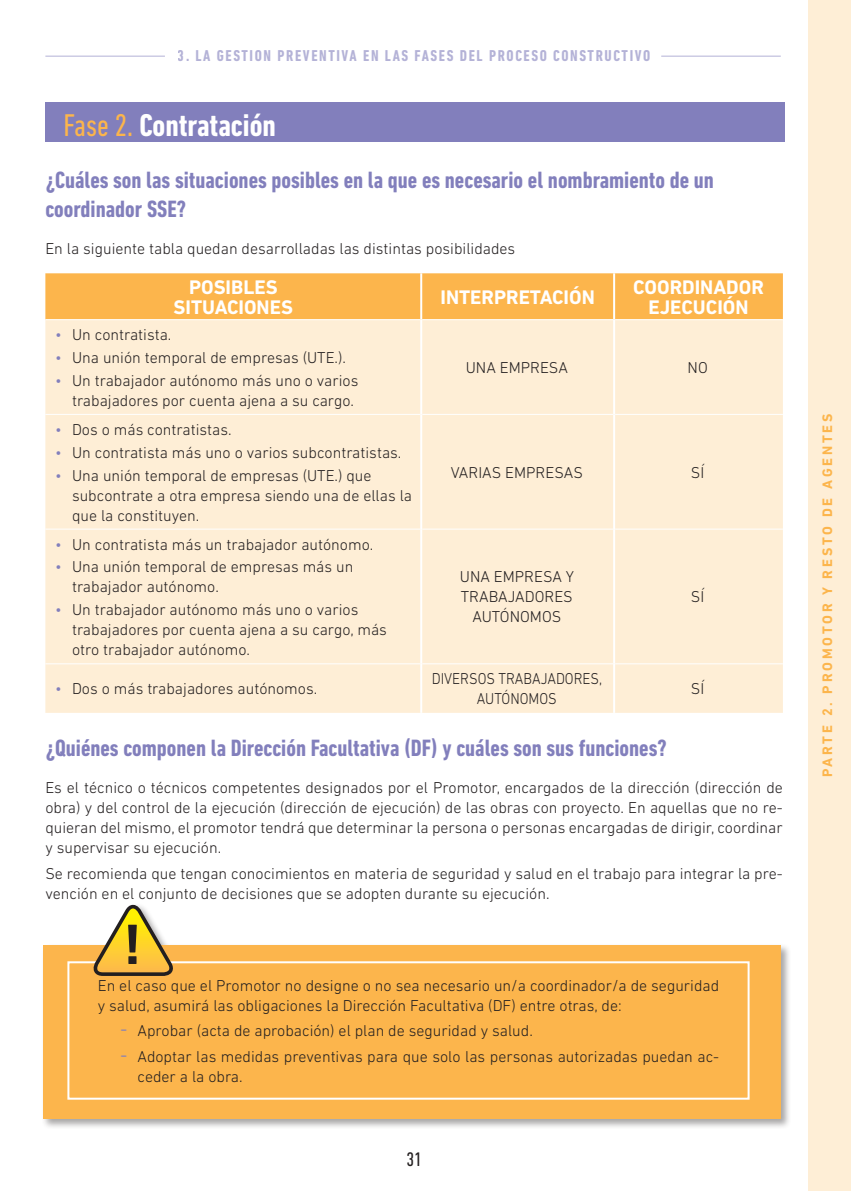
<style>
.page{position:relative;width:851px;height:1191px;background:#fff}
.page>*{position:absolute;margin:0;border:0;box-sizing:border-box;transform-origin:0 0}
.t1{font:700 57.8px "DIN Next LT Pro";color:#231f20}
.t2{font:700 condensed 32px "DIN Next LT Pro";color:#fff}
.t3{font:700 condensed 24px/28.8px "DIN Next LT Pro";color:#827fbc}
.t4{font:700 20px/20px "DIN Next LT Pro";color:#fff;text-align:center}
.t5{font:condensed 20px "DIN Next LT Pro";color:#231f20}
.t6{font:300 16px/20px "DIN Next LT Pro";color:#231f20}
.t7{font:700 condensed 16px "DIN Next LT Pro";letter-spacing:.1em;color:#827fbc}
.t8{font:300 16px/20px "DIN Next LT Pro";color:#231f20;text-align:center;scale:.9 1}
.t9{font:700 14px "DIN Next LT Pro";letter-spacing:.2em;color:#fcb54c}
.s1{font-weight:400;color:#fcb54c}
.s2{color:#827fbc}
.s3{font-family:"Interstate";color:#827fbc}
</style>
<div class="page">
<div style="left:45px;top:273px;width:737px;height:46px;background:#fcb54c"></div>
<div style="left:45px;top:320px;width:737px;height:393px;background:#feeed6"></div>
<hr style="left:45px;top:414px;width:375px;height:1px;background:#fff">
<hr style="left:422px;top:414px;width:191px;height:1px;background:#fff">
<hr style="left:615px;top:414px;width:167px;height:1px;background:#fff">
<hr style="left:45px;top:528px;width:375px;height:1px;background:#fff">
<hr style="left:422px;top:528px;width:191px;height:1px;background:#fff">
<hr style="left:615px;top:528px;width:167px;height:1px;background:#fff">
<hr style="left:45px;top:663px;width:375px;height:1px;background:#fff">
<hr style="left:422px;top:663px;width:191px;height:1px;background:#fff">
<hr style="left:615px;top:663px;width:167px;height:1px;background:#fff">
<hr style="left:420px;top:273px;width:2px;height:47px;background:#fff">
<hr style="left:613px;top:273px;width:2px;height:47px;background:#fff">
<hr style="left:420px;top:320px;width:2px;height:94px;background:#fff">
<hr style="left:613px;top:320px;width:2px;height:94px;background:#fff">
<hr style="left:420px;top:414px;width:2px;height:115px;background:#fff">
<hr style="left:613px;top:414px;width:2px;height:115px;background:#fff">
<hr style="left:420px;top:529px;width:2px;height:135px;background:#fff">
<hr style="left:613px;top:529px;width:2px;height:135px;background:#fff">
<hr style="left:420px;top:664px;width:2px;height:49px;background:#fff">
<hr style="left:613px;top:664px;width:2px;height:49px;background:#fff">
<div style="left:808px;top:0;width:42px;height:1191px;background:#feeed6"></div>
<hr style="left:661px;top:56px;width:119px;height:1px;background:#827fbc">
<hr style="left:45px;top:56px;width:120px;height:1px;background:#827fbc">
<div style="left:45px;top:102px;width:739px;height:40px;background:#827fbc"></div>
<div style="left:41px;top:902px;width:750px;height:227px;background:#231f20;opacity:.4"></div>
<div style="left:43px;top:945px;width:737px;height:174px;background:#fcb54c"></div>
<div style="left:67px;top:961px;width:682px;height:138px;border:2px solid #fff"></div>
<svg style="left:92px;top:903px;width:84px;height:73px"></svg>
<p class="t7" style="left:178px;top:47px;width:474px">3. LA GESTION PREVENTIVA EN LAS FASES DEL PROCESO CONSTRUCTIVO</p>
<h2 class="t2" style="left:63px;top:107px;width:214px"><span class="s1">Fase 2.</span> Contratación</h2>
<h3 class="t3" style="left:45px;top:166px;width:670px">¿Cuáles son las situaciones posibles en la que es necesario el nombramiento de un coordinador SSE?</h3>
<p class="t6" style="left:45px;top:238px;width:471px">En la siguiente tabla quedan desarrolladas las distintas posibilidades</p>
<p class="t4" style="left:174px;top:277px;width:121px">POSIBLES<br>SITUACIONES</p>
<p class="t4" style="left:440px;top:287px;width:156px">INTERPRETACIÓN</p>
<p class="t4" style="left:633px;top:277px;width:132px">COORDINADOR<br>EJECUCIÓN</p>
<p class="t6" style="left:55px;top:324px;width:118px"><span class="s2">•</span> Un contratista.</p>
<p class="t6" style="left:55px;top:347px;width:292px"><span class="s2">•</span> Una unión temporal de empresas (UTE.).</p>
<p class="t6" style="left:55px;top:370px;width:305px;text-align:right"><span class="s2">•</span> Un trabajador autónomo más uno o varios trabajadores por cuenta ajena a su cargo.</p>
<p class="t6" style="left:465px;top:357px;width:104px">UNA EMPRESA</p>
<p class="t6" style="left:687px;top:357px;width:22px">NO</p>
<p class="t6" style="left:55px;top:419px;width:178px"><span class="s2">•</span> Dos o más contratistas.</p>
<p class="t6" style="left:55px;top:442px;width:348px"><span class="s2">•</span> Un contratista más uno o varios subcontratistas.</p>
<p class="t6" style="left:72px;top:465px;width:341px;text-indent:-17px"><span class="s2">•</span> Una unión temporal de empresas (UTE.) que subcontrate a otra empresa siendo una de ellas la que la constituyen.</p>
<p class="t6" style="left:450px;top:462px;width:134px">VARIAS EMPRESAS</p>
<p class="t6" style="left:690px;top:462px;width:15px">SÍ</p>
<p class="t6" style="left:55px;top:534px;width:320px"><span class="s2">•</span> Un contratista más un trabajador autónomo.</p>
<p class="t6" style="left:72px;top:557px;width:283px;text-indent:-17px"><span class="s2">•</span> Una unión temporal de empresas más un trabajador autónomo.</p>
<p class="t6" style="left:72px;top:599px;width:316px;text-indent:-17px"><span class="s2">•</span> Un trabajador autónomo más uno o varios trabajadores por cuenta ajena a su cargo, más otro trabajador autónomo.</p>
<p class="t6" style="left:460px;top:567px;width:116px;text-align:center">UNA EMPRESA Y<br>TRABAJADORES<br>AUTÓNOMOS</p>
<p class="t6" style="left:690px;top:587px;width:15px">SÍ</p>
<p class="t6" style="left:55px;top:678px;width:264px"><span class="s2">•</span> Dos o más trabajadores autónomos.</p>
<p class="t8" style="left:431px;top:668px;width:191px">DIVERSOS TRABAJADORES,<br>AUTÓNOMOS</p>
<p class="t6" style="left:690px;top:678px;width:15px">SÍ</p>
<h3 class="t3" style="left:45px;top:734px;width:623px">¿Quiénes componen la Dirección Facultativa (DF) y cuáles son sus funciones?</h3>
<p class="t6" style="left:45px;top:777px;width:739px;text-align:justify">Es el técnico o técnicos competentes designados por el Promotor, encargados de la dirección (dirección de obra) y del control de la ejecución (dirección de ejecución) de las obras con proyecto. En aquellas que no re&shy;quieran del mismo, el promotor tendrá que determinar la persona o personas encargadas de dirigir, coordinar y supervisar su ejecución.</p>
<p class="t6" style="left:45px;top:863px;width:738px">Se recomienda que tengan conocimientos en materia de seguridad y salud en el trabajo para integrar la pre&shy;vención en el conjunto de decisiones que se adopten durante su ejecución.</p>
<h1 class="t1" style="left:123px;top:910px;width:20px">!</h1>
<p class="t6" style="left:98px;top:975px;width:623px">En el caso que el Promotor no designe o no sea necesario un/a coordinador/a de seguridad y salud, asumirá las obligaciones la Dirección Facultativa (DF) entre otras, de:</p>
<p class="t6" style="left:120px;top:1020px;width:414px"><span class="s3">–</span> Aprobar (acta de aprobación) el plan de seguridad y salud.</p>
<p class="t6" style="left:137px;top:1046px;width:583px;text-indent:-17px"><span class="s3">–</span> Adoptar las medidas preventivas para que solo las personas autorizadas puedan ac&shy;ceder a la obra.</p>
<p class="t5" style="left:406px;top:1147px;width:17px">31</p>
<p class="t9" style="left:819px;top:777px;width:365px;rotate:-90deg">PARTE 2. PROMOTOR Y RESTO DE AGENTES</p>
</div>
